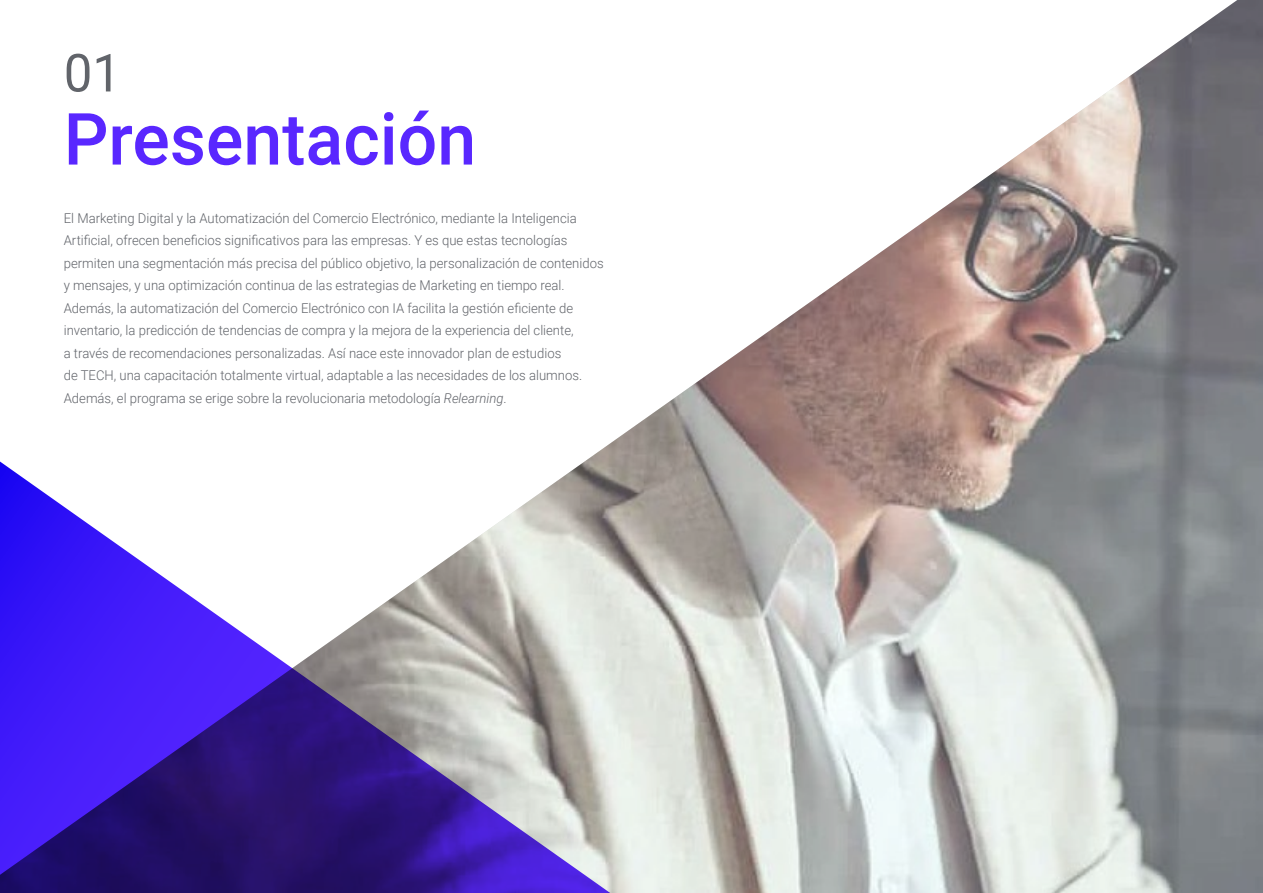
<style>
.page{position:relative;width:1263px;height:893px;background:#fff}
.page>*{position:absolute;margin:0;border:0;box-sizing:border-box;transform-origin:0 0}
.t1{font:500 72px "Roboto";color:#5927ff}
.t2{font:52.5px "Roboto";color:#61646a}
.t3{font:300 13.5px/22.5px "Roboto";color:#61646a}
.s1{font-style:italic}
</style>
<div class="page">
<img style="left:607px;top:0;width:656px;height:893px">
<svg style="left:0;top:446px;width:640px;height:447px"></svg>
<h2 class="t2" style="left:64px;top:36px;width:59px">01</h2>
<h1 class="t1" style="left:64px;top:89px;width:414px">Presentación</h1>
<p class="t3" style="left:64px;top:206px;width:541px">El Marketing Digital y la Automatización del Comercio Electrónico, mediante la Inteligencia Artificial, ofrecen beneficios significativos para las empresas. Y es que estas tecnologías permiten una segmentación más precisa del público objetivo, la personalización de contenidos y mensajes, y una optimización continua de las estrategias de Marketing en tiempo real.<br>Además, la automatización del Comercio Electrónico con IA facilita la gestión eficiente de inventario, la predicción de tendencias de compra y la mejora de la experiencia del cliente,<br>a través de recomendaciones personalizadas. Así nace este innovador plan de estudios<br>de TECH, una capacitación totalmente virtual, adaptable a las necesidades de los alumnos.<br>Además, el programa se erige sobre la revolucionaria metodología <span class="s1">Relearning</span>.</p>
</div>
